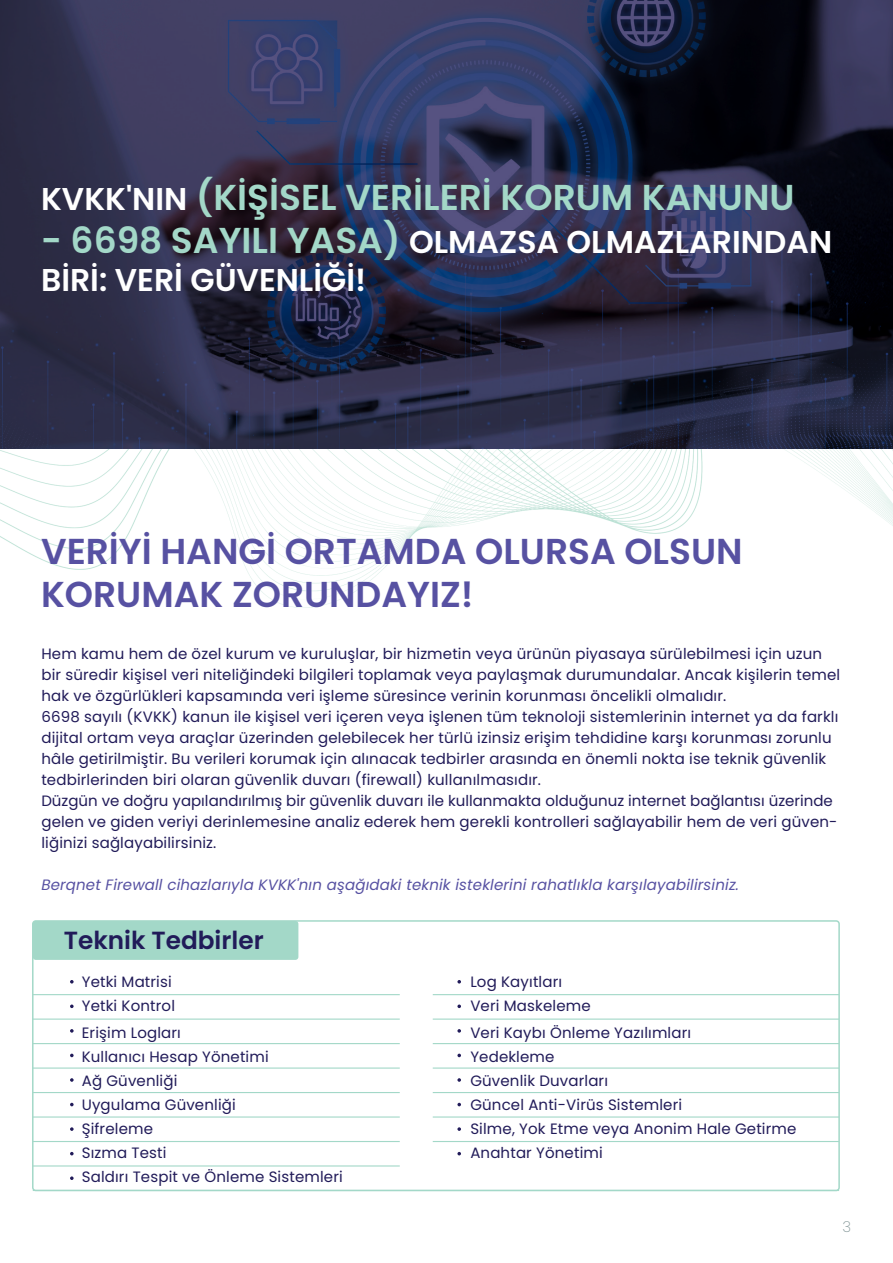
<style>
.page{position:relative;width:893px;height:1263px;background:#fff}
.page>*{position:absolute;margin:0;border:0;box-sizing:border-box;transform-origin:0 0}
.t1{font:600 36px/43.2px "Poppins";color:#5751a2}
.t2{font:600 36px "Poppins";color:#a3d8c8}
.t3{font:600 31.5px/37.8px "Poppins";color:#fff}
.t4{font:600 24.75px "Poppins";color:#211b59}
.t5{font:15px/24px "Poppins";letter-spacing:.01em;color:#211b59}
.t6{font:italic 15px "Poppins";letter-spacing:.01em;color:#5751a2}
.t7{font:200 15px "Poppins";color:#839697}
.s1{font-size:31.5px;color:#fff}
.s2{font-size:36px;color:#a3d8c8}
</style>
<div class="page">
<div style="left:33px;top:921px;width:265px;height:39px;background:#a3d8c8;border-radius:3px"></div>
<img style="left:0;top:449px;width:893px;height:159px">
<svg style="left:0;top:0;width:893px;height:449px;background:#292b48"></svg>
<hr style="left:33px;top:994px;width:806px;height:1px;background:#a3d8c8">
<hr style="left:33px;top:1018px;width:806px;height:2px;background:#a3d8c8">
<hr style="left:33px;top:1043px;width:806px;height:1px;background:#a3d8c8">
<hr style="left:33px;top:1067px;width:806px;height:2px;background:#a3d8c8">
<hr style="left:33px;top:1092px;width:806px;height:1px;background:#a3d8c8">
<hr style="left:33px;top:1116px;width:806px;height:1px;background:#a3d8c8">
<hr style="left:33px;top:1141px;width:806px;height:1px;background:#a3d8c8">
<hr style="left:33px;top:1165px;width:393px;height:1px;background:#a3d8c8">
<div style="left:32px;top:920px;width:808px;height:271px;border:2px solid #a3d8c8;border-radius:3px"></div>
<div style="left:400px;top:955px;width:33px;height:231px;background:#fff"></div>
<svg style="left:70px;top:980px;width:4px;height:3px"></svg>
<svg style="left:70px;top:1004px;width:4px;height:4px"></svg>
<svg style="left:70px;top:1029px;width:4px;height:4px"></svg>
<svg style="left:70px;top:1054px;width:4px;height:3px"></svg>
<svg style="left:70px;top:1078px;width:4px;height:4px"></svg>
<svg style="left:70px;top:1103px;width:4px;height:3px"></svg>
<svg style="left:70px;top:1127px;width:4px;height:4px"></svg>
<svg style="left:70px;top:1152px;width:4px;height:3px"></svg>
<svg style="left:70px;top:1176px;width:4px;height:4px"></svg>
<svg style="left:457px;top:980px;width:4px;height:3px"></svg>
<svg style="left:457px;top:1004px;width:4px;height:4px"></svg>
<svg style="left:457px;top:1029px;width:4px;height:4px"></svg>
<svg style="left:457px;top:1054px;width:4px;height:3px"></svg>
<svg style="left:457px;top:1078px;width:4px;height:4px"></svg>
<svg style="left:457px;top:1103px;width:4px;height:3px"></svg>
<svg style="left:457px;top:1127px;width:4px;height:4px"></svg>
<svg style="left:457px;top:1152px;width:4px;height:3px"></svg>
<h1 class="t2" style="left:41px;top:176px;width:755px"><span class="s1">KVKK'NIN</span> (KİŞİSEL VERİLERİ KORUM KANUNU</h1>
<h2 class="t3" style="left:41px;top:223px;width:793px"><span class="s2">- 6698 SAYILI YASA)</span> OLMAZSA OLMAZLARINDAN<br>BİRİ: VERİ GÜVENLİĞİ!</h2>
<h1 class="t1" style="left:41px;top:530px;width:703px">VERİYİ HANGİ ORTAMDA OLURSA OLSUN<br>KORUMAK ZORUNDAYIZ!</h1>
<p class="t5" style="left:41px;top:643px;width:800px;line-height:21px">Hem kamu hem de özel kurum ve kuruluşlar, bir hizmetin veya ürünün piyasaya sürülebilmesi için uzun bir süredir kişisel veri niteliğindeki bilgileri toplamak veya paylaşmak durumundalar. Ancak kişilerin temel hak ve özgürlükleri kapsamında veri işleme süresince verinin korunması öncelikli olmalıdır.<br>6698 sayılı (KVKK) kanun ile kişisel veri içeren veya işlenen tüm teknoloji sistemlerinin internet ya da farklı dijital ortam veya araçlar üzerinden gelebilecek her türlü izinsiz erişim tehdidine karşı korunması zorunlu hâle getirilmiştir. Bu verileri korumak için alınacak tedbirler arasında en önemli nokta ise teknik güvenlik tedbirlerinden biri olaran güvenlik duvarı (firewall) kullanılmasıdır.<br>Düzgün ve doğru yapılandırılmış bir güvenlik duvarı ile kullanmakta olduğunuz internet bağlantısı üzerinde gelen ve giden veriyi derinlemesine analiz ederek hem gerekli kontrolleri sağlayabilir hem de veri güven&shy;liğinizi sağlayabilirsiniz.</p>
<p class="t6" style="left:41px;top:876px;width:699px">Berqnet Firewall cihazlarıyla KVKK'nın aşağıdaki teknik isteklerini rahatlıkla karşılayabilirsiniz.</p>
<h3 class="t4" style="left:64px;top:926px;width:201px">Teknik Tedbirler</h3>
<p class="t5" style="left:82px;top:970px;width:95px">Yetki Matrisi<br>Yetki Kontrol</p>
<p class="t5" style="left:82px;top:1021px;width:263px">Erişim Logları<br>Kullanıcı Hesap Yönetimi<br>Ağ Güvenliği<br>Uygulama Güvenliği<br>Şifreleme<br>Sızma Testi<br>Saldırı Tespit ve Önleme Sistemleri</p>
<p class="t5" style="left:470px;top:970px;width:122px">Log Kayıtları<br>Veri Maskeleme</p>
<p class="t5" style="left:470px;top:1021px;width:328px">Veri Kaybı Önleme Yazılımları<br>Yedekleme<br>Güvenlik Duvarları<br>Güncel Anti-Virüs Sistemleri<br>Silme, Yok Etme veya Anonim Hale Getirme<br>Anahtar Yönetimi</p>
<p class="t7" style="left:842px;top:1218px;width:10px">3</p>
</div>
